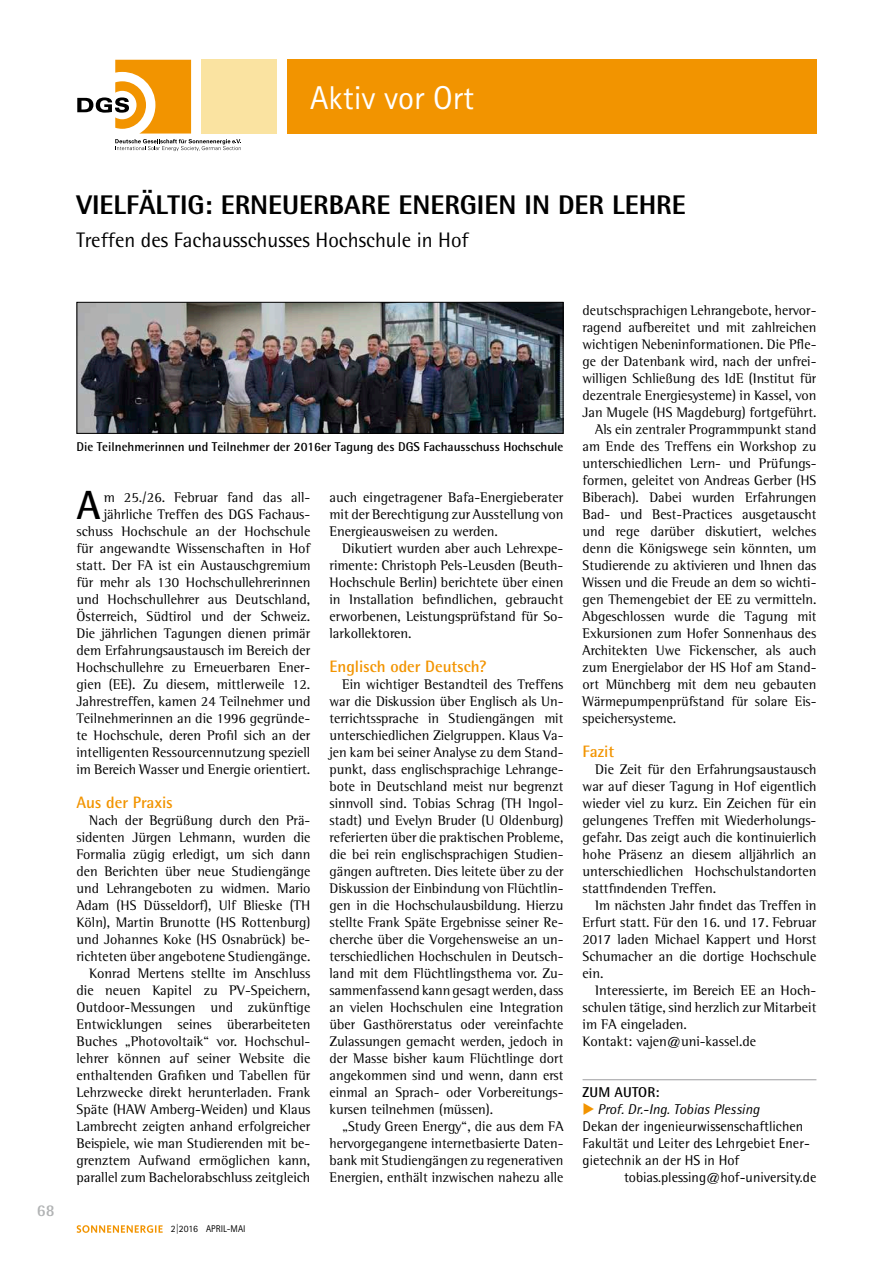
<style>
.page{position:relative;width:893px;height:1263px;background:#fff}
.page>*{position:absolute;margin:0;border:0;box-sizing:border-box;transform-origin:0 0}
.t1{font:700 40.8px "Rotis Semi Sans Std";color:#000}
.t2{font:33px "Rotis Sans Serif Std";color:#fff}
.t3{font:800 27px "Rotis Semi Sans Std";color:#000}
.t4{font:21px "Rotis Semi Sans Std";color:#000}
.t5{font:700 16.5px "Rotis Semi Sans Std";color:#f29400}
.t6{font:700 16.5px "Rotis Semi Sans Std";color:#b1b3b4}
.t7{font:14.25px/17px "Rotis Semi Serif Std";color:#000;text-align:justify}
.t8{font:14.25px/17px "Rotis Semi Sans Std";color:#000}
.t9{font:700 14.25px "Rotis Semi Sans Std";letter-spacing:.01em;color:#000}
.t10{font:700 12.75px "Rotis Semi Sans Std";color:#000}
.t11{font:9.75px "Rotis Sans Serif Std";color:#000}
.s1{color:#f29400}
.s2{font-style:italic}
</style>
<div class="page">
<svg style="left:77px;top:1225px;width:86px;height:8px"></svg>
<div style="left:202px;top:60px;width:75px;height:74px;background:#fae3a1"></div>
<svg style="left:77px;top:60px;width:164px;height:91px"></svg>
<div style="left:287px;top:60px;width:529px;height:74px;background:#f29400"></div>
<hr style="left:583px;top:1079px;width:233px;height:1px;background:#9c9d9f">
<img style="left:79px;top:304px;width:482px;height:128px">
<div style="left:77px;top:302px;width:486px;height:132px;border:1px solid #000"></div>
<h2 class="t2" style="left:310px;top:78px;width:165px">Aktiv vor Ort</h2>
<h3 class="t3" style="left:77px;top:188px;width:611px">VIELFÄLTIG: ERNEUERBARE ENERGIEN IN DER LEHRE</h3>
<h3 class="t4" style="left:77px;top:227px;width:394px">Treffen des Fachausschusses Hochschule in Hof</h3>
<p class="t6" style="left:37px;top:1200px;width:19px">68</p>
<p class="t10" style="left:77px;top:439px;width:488px">Die Teilnehmerinnen und Teilnehmer der 2016er Tagung des DGS Fachausschuss Hochschule</p>
<h1 class="t1" style="left:77px;top:480px;width:26px">A</h1>
<p class="t7" style="left:77px;top:488px;width:235px;text-align:right">m 25./26. Februar fand das all&shy;jährliche Treffen des DGS Fachaus&shy;schuss Hochschule an der Hochschule für angewandte Wissenschaften in Hof statt. Der FA ist ein Austauschgremium für mehr als 130 Hochschullehrerinnen und Hochschullehrer aus Deutschland, Österreich, Südtirol und der Schweiz.<br>Die jährlichen Tagungen dienen primär dem Erfahrungsaustausch im Bereich der Hochschullehre zu Erneuerbaren Ener&shy;gien (EE). Zu diesem, mittlerweile 12.<br>Jahrestreffen, kamen 24 Teilnehmer und Teilnehmerinnen an die 1996 gegründe&shy;te Hochschule, deren Profil sich an der intelligenten Ressourcennutzung speziell im Bereich Wasser und Energie orientiert.</p>
<p class="t5" style="left:77px;top:792px;width:98px">Aus der Praxis</p>
<p class="t7" style="left:77px;top:812px;width:235px;text-align:right">Nach der Begrüßung durch den Prä&shy;sidenten Jürgen Lehmann, wurden die Formalia zügig erledigt, um sich dann den Berichten über neue Studiengänge und Lehrangeboten zu widmen. Mario Adam (HS Düsseldorf), Ulf Blieske (TH Köln), Martin Brunotte (HS Rottenburg) und Johannes Koke (HS Osnabrück) be&shy;richteten über angebotene Studiengänge.<br>Konrad Mertens stellte im Anschluss die neuen Kapitel zu PV-Speichern, Outdoor-Messungen und zukünftige Entwicklungen seines überarbeiteten Buches „Photovoltaik“ vor. Hochschul&shy;lehrer können auf seiner Website die enthaltenden Grafiken und Tabellen für Lehrzwecke direkt herunterladen. Frank Späte (HAW Amberg-Weiden) und Klaus Lambrecht zeigten anhand erfolgreicher Beispiele, wie man Studierenden mit be&shy;grenztem Aufwand ermöglichen kann, parallel zum Bachelorabschluss zeitgleich</p>
<p class="t11" style="left:171px;top:1223px;width:76px">2|2016 APRIL-MAI</p>
<p class="t7" style="left:330px;top:488px;width:235px">auch eingetragener Bafa-Energieberater mit der Berechtigung zur Ausstellung von Energieausweisen zu werden.</p>
<p class="t7" style="left:330px;top:539px;width:235px;text-indent:13px">Dikutiert wurden aber auch Lehrexpe&shy;rimente: Christoph Pels-Leusden (Beuth-Hochschule Berlin) berichtete über einen in Installation befindlichen, gebraucht erworbenen, Leistungsprüfstand für So&shy;larkollektoren.</p>
<p class="t5" style="left:330px;top:656px;width:159px">Englisch oder Deutsch?</p>
<p class="t7" style="left:330px;top:676px;width:235px;text-indent:13px">Ein wichtiger Bestandteil des Treffens war die Diskussion über Englisch als Un&shy;terrichtssprache in Studiengängen mit unterschiedlichen Zielgruppen. Klaus Va&shy;jen kam bei seiner Analyse zu dem Stand&shy;punkt, dass englischsprachige Lehrange&shy;bote in Deutschland meist nur begrenzt sinnvoll sind. Tobias Schrag (TH Ingol&shy;stadt) und Evelyn Bruder (U Oldenburg) referierten über die praktischen Probleme, die bei rein englischsprachigen Studien&shy;gängen auftreten. Dies leitete über zu der Diskussion der Einbindung von Flüchtlin&shy;gen in die Hochschulausbildung. Hierzu stellte Frank Späte Ergebnisse seiner Re&shy;cherche über die Vorgehensweise an un&shy;terschiedlichen Hochschulen in Deutsch&shy;land mit dem Flüchtlingsthema vor. Zu&shy;sammenfassend kann gesagt werden, dass an vielen Hochschulen eine Integration über Gasthörerstatus oder vereinfachte Zulassungen gemacht werden, jedoch in der Masse bisher kaum Flüchtlinge dort angekommen sind und wenn, dann erst einmal an Sprach- oder Vorbereitungs&shy;kursen teilnehmen (müssen).</p>
<p class="t7" style="left:330px;top:1118px;width:235px;text-indent:13px">„Study Green Energy“, die aus dem FA hervorgegangene internetbasierte Daten&shy;bank mit Studiengängen zu regenerativen Energien, enthält inzwischen nahezu alle</p>
<p class="t7" style="left:583px;top:301px;width:235px">deutschsprachigen Lehrangebote, hervor-</p>
<p class="t7" style="left:583px;top:318px;width:235px">ragend aufbereitet und mit zahlreichen</p>
<p class="t7" style="left:583px;top:335px;width:235px">wichtigen Nebeninformationen. Die Pfle-</p>
<p class="t7" style="left:583px;top:352px;width:235px">ge der Datenbank wird, nach der unfrei-</p>
<p class="t7" style="left:583px;top:369px;width:235px">willigen Schließung des IdE (Institut für</p>
<p class="t7" style="left:583px;top:386px;width:235px">dezentrale Energiesysteme) in Kassel, von</p>
<p class="t7" style="left:583px;top:403px;width:235px">Jan Mugele (HS Magdeburg) fortgeführt.</p>
<p class="t7" style="left:595px;top:420px;width:223px">Als ein zentraler Programmpunkt stand</p>
<p class="t7" style="left:583px;top:437px;width:235px">am Ende des Treffens ein Workshop zu</p>
<p class="t7" style="left:583px;top:454px;width:235px">unterschiedlichen Lern- und Prüfungs-</p>
<p class="t7" style="left:583px;top:471px;width:235px">formen, geleitet von Andreas Gerber (HS</p>
<p class="t7" style="left:583px;top:488px;width:235px">Biberach). Dabei wurden Erfahrungen</p>
<p class="t7" style="left:583px;top:505px;width:235px">Bad- und Best-Practices ausgetauscht</p>
<p class="t7" style="left:583px;top:522px;width:235px">und rege darüber diskutiert, welches</p>
<p class="t7" style="left:583px;top:539px;width:235px">denn die Königswege sein könnten, um</p>
<p class="t7" style="left:583px;top:556px;width:235px">Studierende zu aktivieren und Ihnen das</p>
<p class="t7" style="left:583px;top:574px;width:235px">Wissen und die Freude an dem so wichti-</p>
<p class="t7" style="left:583px;top:590px;width:235px">gen Themengebiet der EE zu vermitteln.</p>
<p class="t7" style="left:583px;top:607px;width:235px">Abgeschlossen wurde die Tagung mit</p>
<p class="t7" style="left:583px;top:625px;width:235px">Exkursionen zum Hofer Sonnenhaus des</p>
<p class="t7" style="left:583px;top:642px;width:235px">Architekten Uwe Fickenscher, als auch</p>
<p class="t7" style="left:583px;top:659px;width:235px">zum Energielabor der HS Hof am Stand-</p>
<p class="t7" style="left:583px;top:676px;width:235px">ort Münchberg mit dem neu gebauten</p>
<p class="t7" style="left:583px;top:693px;width:235px">Wärmepumpenprüfstand für solare Eis-</p>
<p class="t7" style="left:583px;top:710px;width:95px">speichersysteme.</p>
<p class="t5" style="left:583px;top:741px;width:33px">Fazit</p>
<p class="t7" style="left:583px;top:761px;width:235px;text-indent:13px">Die Zeit für den Erfahrungsaustausch war auf dieser Tagung in Hof eigentlich wieder viel zu kurz. Ein Zeichen für ein gelungenes Treffen mit Wiederholungs&shy;gefahr. Das zeigt auch die kontinuierlich hohe Präsenz an diesem alljährlich an unterschiedlichen Hochschulstandorten stattfindenden Treffen.</p>
<p class="t7" style="left:583px;top:897px;width:235px;text-indent:13px">Im nächsten Jahr findet das Treffen in Erfurt statt. Für den 16. und 17. Februar 2017 laden Michael Kappert und Horst Schumacher an die dortige Hochschule ein.</p>
<p class="t7" style="left:583px;top:982px;width:235px;text-align:left;text-indent:13px">Interessierte, im Bereich EE an Hoch&shy;schulen tätige, sind herzlich zur Mitarbeit im FA eingeladen.<br>Kontakt: vajen@uni-kassel.de</p>
<p class="t9" style="left:583px;top:1084px;width:78px">ZUM AUTOR:</p>
<p class="t8" style="left:583px;top:1101px;width:229px"><span class="s1">◆</span> <span class="s2">Prof. Dr.-Ing. Tobias Plessing<br></span>Dekan der ingenieurwissenschaftlichen Fakultät und Leiter des Lehrgebiet Ener&shy;gietechnik an der HS in Hof</p>
<p class="t8" style="left:624px;top:1169px;width:194px">tobias.plessing@hof-university.de</p>
</div>
